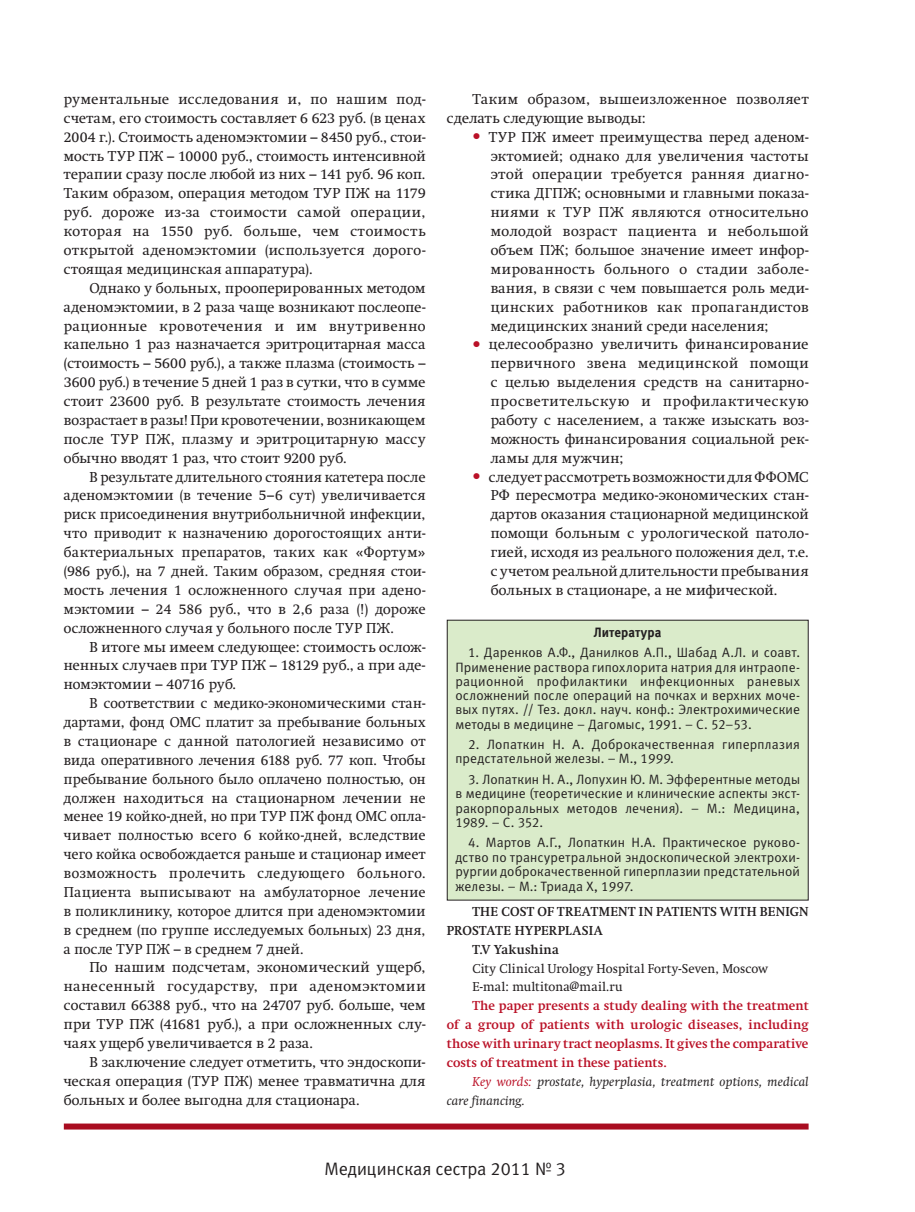
<style>
.page{position:relative;width:915px;height:1212px;background:#fff}
.page>*{position:absolute;margin:0;border:0;box-sizing:border-box;transform-origin:0 0}
.t1{font:18px "Meta C";color:#231f20}
.t2{font:14.25px/18.9px "Swift C";letter-spacing:.03em;color:#231f20;text-align:justify}
.t3{font:13.5px/14.2px "Meta C";letter-spacing:.01em;color:#231f20;text-align:justify}
.t4{font:700 13.5px "Meta C";letter-spacing:.005em;color:#231f20;scale:.96 1}
.t5{font:700 12.75px/18.9px "Swift C";letter-spacing:.005em;color:#ba1127;text-align:justify}
.t6{font:700 12.75px "Swift C";letter-spacing:.025em;color:#231f20}
.t7{font:12.75px/18.9px "Swift C";letter-spacing:.01em;color:#231f20}
.t8{font:italic 12.75px/18.9px "Swift C";letter-spacing:.02em;color:#231f20}
.s1{font-family:"Bliss Pro"}
.s2{font-size:16.5px;color:#ba1127}
.s3{color:#ba1127}
</style>
<div class="page">
<div style="left:447px;top:620px;width:360px;height:280px;background:#daebca"></div>
<div style="left:64px;top:1123px;width:744px;height:6px;background:#a90c20"></div>
<p class="t2" style="left:64px;top:90px;width:363px">рументальные исследования и, по нашим под&shy;счетам, его стоимость составляет 6 623 руб. (в ценах 2004 г.). Стоимость аденомэктомии – 8450 руб., стои&shy;мость ТУР ПЖ – 10000 руб., стоимость интенсивной терапии сразу после любой из них – 141 руб. 96 коп.<br>Таким образом, операция методом ТУР ПЖ на 1179 руб. дороже из-за стоимости самой операции, которая на 1550 руб. больше, чем стоимость открытой аденомэктомии (используется дорого&shy;стоящая медицинская аппаратура).</p>
<p class="t2" style="left:64px;top:278px;width:363px;text-indent:26px">Однако у больных, прооперированных методом аденомэктомии, в 2 раза чаще возникают послеопе&shy;рационные кровотечения и им внутривенно капельно 1 раз назначается эритроцитарная масса (стоимость – 5600 руб.), а также плазма (стоимость – 3600 руб.) в течение 5 дней 1 раз в сутки, что в сумме стоит 23600 руб. В результате стоимость лечения возрастает в разы! При кровотечении, возникающем после ТУР ПЖ, плазму и эритроцитарную массу обычно вводят 1 раз, что стоит 9200 руб.</p>
<p class="t2" style="left:64px;top:467px;width:363px;text-indent:26px">В результате длительного стояния катетера после аденомэктомии (в течение 5–6 сут) увеличивается риск присоединения внутрибольничной инфекции, что приводит к назначению дорогостоящих анти&shy;бактериальных препаратов, таких как <span class="s1">«</span>Фортум<span class="s1">» </span>(986 руб.), на 7 дней. Таким образом, средняя стои&shy;мость лечения 1 осложненного случая при адено&shy;мэктомии – 24 586 руб., что в 2,6 раза (!) дороже осложненного случая у больного после ТУР ПЖ.</p>
<p class="t2" style="left:64px;top:637px;width:363px;text-indent:26px">В итоге мы имеем следующее: стоимость ослож&shy;ненных случаев при ТУР ПЖ – 18129 руб., а при аде&shy;номэктомии – 40716 руб.</p>
<p class="t2" style="left:64px;top:694px;width:363px;text-indent:26px">В соответствии с медико-экономическими стан&shy;дартами, фонд ОМС платит за пребывание больных в стационаре с данной патологией независимо от вида оперативного лечения 6188 руб. 77 коп. Чтобы пребывание больного было оплачено полностью, он должен находиться на стационарном лечении не менее 19 койко-дней, но при ТУР ПЖ фонд ОМС опла&shy;чивает полностью всего 6 койко-дней, вследствие чего койка освобождается раньше и стационар имеет возможность пролечить следующего больного.<br>Пациента выписывают на амбулаторное лечение в поликлинику, которое длится при аденомэктомии в среднем (по группе исследуемых больных) 23 дня, а после ТУР ПЖ – в среднем 7 дней.</p>
<p class="t2" style="left:64px;top:958px;width:363px;text-indent:26px">По нашим подсчетам, экономический ущерб, нанесенный государству, при аденомэктомии составил 66388 руб., что на 24707 руб. больше, чем при ТУР ПЖ (41681 руб.), а при осложненных слу&shy;чаях ущерб увеличивается в 2 раза.</p>
<p class="t2" style="left:64px;top:1052px;width:363px;text-indent:26px">В заключение следует отметить, что эндоскопи&shy;ческая операция (ТУР ПЖ) менее травматична для больных и более выгодна для стационара.</p>
<p class="t2" style="left:446px;top:90px;width:363px;text-indent:26px">Таким образом, вышеизложенное позволяет сделать следующие выводы:</p>
<p class="t2" style="left:490px;top:127px;width:319px;text-indent:-18px"><span class="s2">•</span> ТУР ПЖ имеет преимущества перед аденом&shy;эктомией; однако для увеличения частоты этой операции требуется ранняя диагно&shy;стика ДГПЖ; основными и главными показа&shy;ниями к ТУР ПЖ являются относительно молодой возраст пациента и небольшой объем ПЖ; большое значение имеет инфор&shy;мированность больного о стадии заболе&shy;вания, в связи с чем повышается роль меди&shy;цинских работников как пропагандистов медицинских знаний среди населения;</p>
<p class="t2" style="left:490px;top:335px;width:319px;text-indent:-18px"><span class="s2">•</span> целесообразно увеличить финансирование первичного звена медицинской помощи с целью выделения средств на санитарно&shy;просветительскую и профилактическую работу с населением, а также изыскать воз&shy;можность финансирования социальной рек&shy;ламы для мужчин;</p>
<p class="t2" style="left:490px;top:467px;width:319px;text-indent:-18px"><span class="s2">•</span> следует рассмотреть возможности для ФФОМС РФ пересмотра медико-экономических стан&shy;дартов оказания стационарной медицинской помощи больным с урологической патоло&shy;гией, исходя из реального положения дел, т.е. с учетом реальной длительности пребывания больных в стационаре, а не мифической.</p>
<p class="t4" style="left:593px;top:624px;width:72px">Литература</p>
<p class="t3" style="left:455px;top:645px;width:346px;text-indent:13px">1. Даренков А.Ф., Данилков А.П., Шабад А.Л. и соавт.<br>Применение раствора гипохлорита натрия для интраопе&shy;рационной профилактики инфекционных раневых осложнений после операций на почках и верхних моче&shy;вых путях. // Тез. докл. науч. конф.: Электрохимические методы в медицине – Дагомыс, 1991. – С. 52–53.</p>
<p class="t3" style="left:455px;top:737px;width:346px;text-indent:13px">2. Лопаткин Н. А. Доброкачественная гиперплазия предстательной железы. – М., 1999.</p>
<p class="t3" style="left:455px;top:772px;width:346px;text-indent:13px">3. Лопаткин Н. А., Лопухин Ю. М. Эфферентные методы в медицине (теоретические и клинические аспекты экст&shy;ракорпоральных методов лечения). – М.: Медицина, 1989. – С. 352.</p>
<p class="t3" style="left:455px;top:835px;width:346px;text-indent:13px">4. Мартов А.Г., Лопаткин Н.А. Практическое руково&shy;дство по трансуретральной эндоскопической электрохи&shy;рургии доброкачественной гиперплазии предстательной железы. – М.: Триада X, 1997.</p>
<p class="t6" style="left:472px;top:904px;width:337px">THE COST OF TREATMENT IN PATIENTS WITH BENIGN</p>
<p class="t6" style="left:446px;top:923px;width:157px">PROSTATE HYPERPLASIA</p>
<p class="t6" style="left:472px;top:941px;width:88px">T.V Yakushina</p>
<p class="t7" style="left:472px;top:959px;width:297px">City Clinical Urology Hospital Forty-Seven, Moscow<br>E-mal: multitona@mail.ru</p>
<p class="t5" style="left:446px;top:996px;width:363px;text-indent:26px">The paper presents a study dealing with the treatment of a group of patients with urologic diseases, including those with urinary tract neoplasms. It gives the comparative costs of treatment in these patients.</p>
<p class="t8" style="left:446px;top:1072px;width:363px;text-indent:26px"><span class="s3">Key words:</span> prostate, hyperplasia, treatment options, medical care financing.</p>
<p class="t1" style="left:324px;top:1159px;width:242px">Медицинская сестра 2011 № 3</p>
</div>
